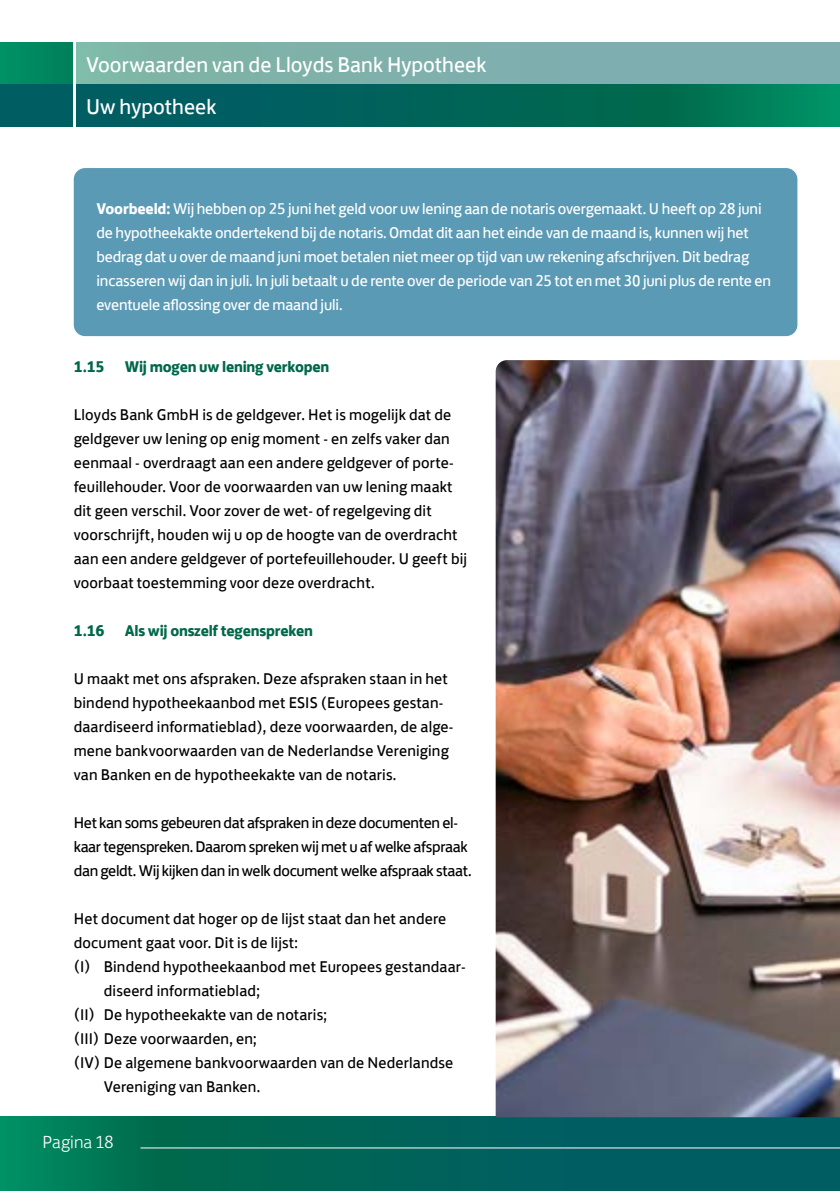
<style>
.page{position:relative;width:840px;height:1191px;background:#fff}
.page>*{position:absolute;margin:0;border:0;box-sizing:border-box;transform-origin:0 0}
.t1{font:22px/42px "Lloyds Bank Jack";color:#fff}
.t2{font:300 18px "Lloyds Bank Jack";color:#fff}
.t3{font:16px/24px "Lloyds Bank Jack";letter-spacing:.01em;color:#000}
.t4{font:16px/24px "Lloyds Bank Jack";letter-spacing:-.01em;color:#fff}
.t5{font:16px/24px "Lloyds Bank Jack";letter-spacing:-.02em;color:#000}
.t6{font:700 16px "Lloyds Bank Jack";letter-spacing:-.015em;color:#00684a}
.s1{font-weight:700}
</style>
<div class="page">
<svg style="left:0;top:1116px;width:839px;height:75px"></svg>
<hr style="left:140px;top:1147px;width:699px;height:1px;background:#fff">
<div style="left:0;top:43px;width:839px;height:41px;background:#008960"></div>
<div style="left:74px;top:43px;width:765px;height:41px;background:#7fafad"></div>
<hr style="left:74px;top:42px;width:2px;height:42px;background:#fff">
<svg style="left:0;top:84px;width:839px;height:42px"></svg>
<hr style="left:74px;top:84px;width:2px;height:42px;background:#fff">
<div style="left:74px;top:168px;width:723px;height:168px;background:#5b9ab5;border-radius:11px"></div>
<img style="left:495px;top:360px;width:344px;height:757px">
<svg style="left:839px;top:85px;width:1px;height:42px"></svg>
<h1 class="t1" style="left:86px;top:41px;width:401px">Voorwaarden van de Lloyds Bank Hypotheek<br>Uw hypotheek</h1>
<p class="t4" style="left:96px;top:195px;width:675px"><span class="s1">Voorbeeld:</span> Wij hebben op 25 juni het geld voor uw lening aan de notaris overgemaakt. U heeft op 28 juni de hypotheekakte ondertekend bij de notaris. Omdat dit aan het einde van de maand is, kunnen wij het bedrag dat u over de maand juni moet betalen niet meer op tijd van uw rekening afschrijven. Dit bedrag incasseren wij dan in juli. In juli betaalt u de rente over de periode van 25 tot en met 30 juni plus de rente en eventuele aflossing over de maand juli.</p>
<p class="t6" style="left:74px;top:353px;width:32px">1.15</p>
<p class="t6" style="left:125px;top:353px;width:206px">Wij mogen uw lening verkopen</p>
<p class="t3" style="left:74px;top:401px;width:394px">Lloyds Bank GmbH is de geldgever. Het is mogelijk dat de geldgever uw lening op enig moment - en zelfs vaker dan eenmaal - overdraagt aan een andere geldgever of porte&shy;feuillehouder. Voor de voorwaarden van uw lening maakt dit geen verschil. Voor zover de wet- of regelgeving dit voorschrijft, houden wij u op de hoogte van de overdracht aan een andere geldgever of portefeuillehouder. U geeft bij voorbaat toestemming voor deze overdracht.</p>
<p class="t6" style="left:74px;top:617px;width:32px">1.16</p>
<p class="t6" style="left:125px;top:617px;width:189px">Als wij onszelf tegenspreken</p>
<p class="t3" style="left:74px;top:665px;width:381px">U maakt met ons afspraken. Deze afspraken staan in het bindend hypotheekaanbod met ESIS (Europees gestan&shy;daardiseerd informatieblad), deze voorwaarden, de alge&shy;mene bankvoorwaarden van de Nederlandse Vereniging van Banken en de hypotheekakte van de notaris.</p>
<p class="t5" style="left:74px;top:809px;width:399px">Het kan soms gebeuren dat afspraken in deze documenten el&shy;kaar tegenspreken. Daarom spreken wij met u af welke afspraak dan geldt. Wij kijken dan in welk document welke afspraak staat.</p>
<p class="t3" style="left:74px;top:905px;width:374px">Het document dat hoger op de lijst staat dan het andere</p>
<p class="t3" style="left:74px;top:929px;width:226px">document gaat voor. Dit is de lijst:</p>
<p class="t3" style="left:74px;top:953px;width:393px">(I) Bindend hypotheekaanbod met Europees gestandaar-</p>
<p class="t3" style="left:104px;top:977px;width:158px">diseerd informatieblad;</p>
<p class="t3" style="left:74px;top:1001px;width:255px">(II) De hypotheekakte van de notaris;</p>
<p class="t3" style="left:74px;top:1025px;width:184px">(III) Deze voorwaarden, en;</p>
<p class="t3" style="left:74px;top:1049px;width:381px">(IV) De algemene bankvoorwaarden van de Nederlandse</p>
<p class="t3" style="left:104px;top:1073px;width:158px">Vereniging van Banken.</p>
<p class="t2" style="left:43px;top:1127px;width:72px">Pagina 18</p>
</div>
